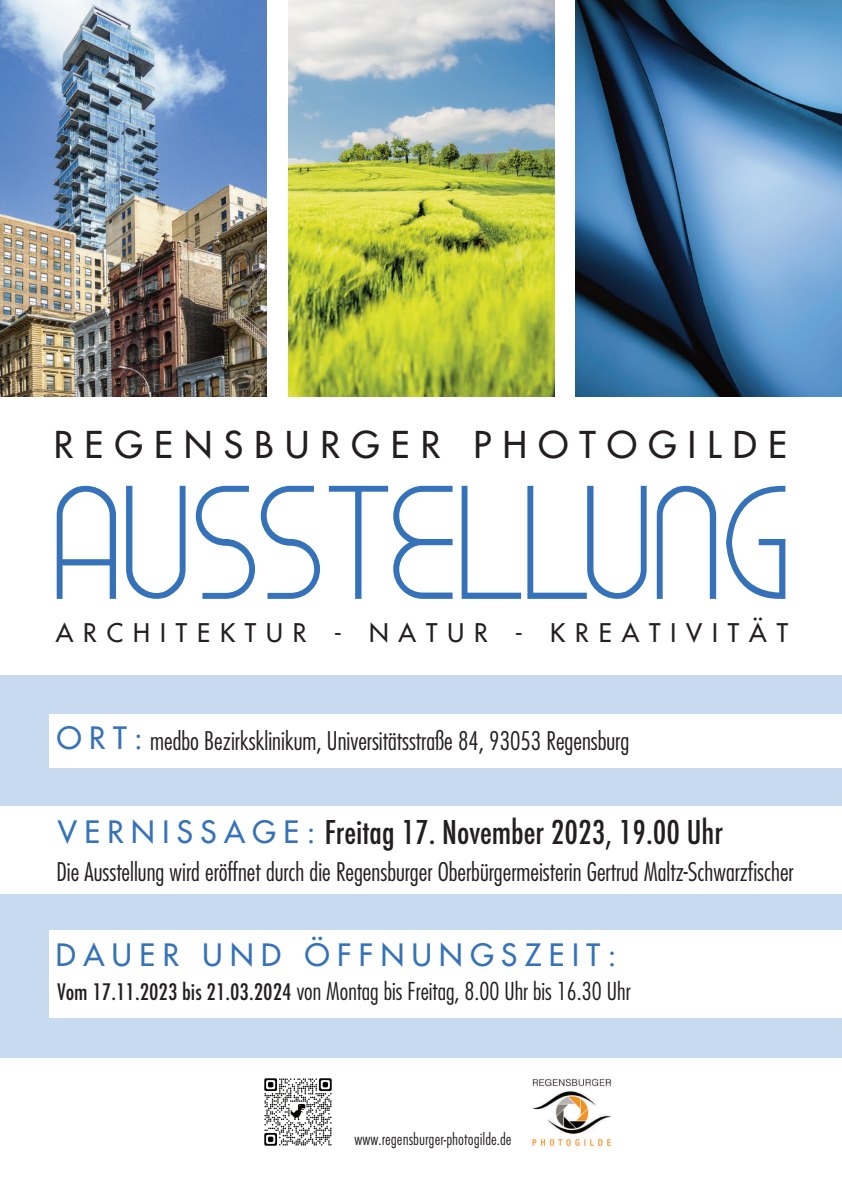
<style>
.page{position:relative;width:842px;height:1191px;background:#fff}
.page>*{position:absolute;margin:0;border:0;box-sizing:border-box;transform-origin:0 0}
.t1{font:113px "BARCODA Condensed";color:#3572b9}
.t2{font:500 condensed 36px "Futura T";color:#231f20}
.t3{font:36px "Futura";letter-spacing:.315em;color:#231f20}
.t4{font:30px "Futura";letter-spacing:.25em;color:#3572b9}
.t5{font:300 condensed 25px "Futura";color:#231f20}
.t6{font:25px "Futura";letter-spacing:.4em;color:#231f20}
.t7{font:300 condensed 24px "Futura";color:#231f20}
.t8{font:300 condensed 18px "Futura T";color:#231f20}
.s1{font-weight:400;font-stretch:normal;font-size:30px;color:#3572b9}
.s2{font-family:"Futura T";font-weight:500;font-size:25px}
</style>
<div class="page">
<div style="left:0;top:675px;width:842px;height:382px;background:#c7daf0"></div>
<img style="left:288px;top:0;width:267px;height:397px">
<img style="left:576px;top:0;width:266px;height:397px">
<img style="left:0;top:0;width:266px;height:397px">
<img style="left:532px;top:1078px;width:80px;height:69px">
<div style="left:0;top:805px;width:842px;height:88px;background:#fff"></div>
<div style="left:49px;top:930px;width:793px;height:88px;background:#fff"></div>
<div style="left:50px;top:714px;width:792px;height:53px;background:#fff"></div>
<img style="left:264px;top:1078px;width:68px;height:68px">
<h2 class="t3" style="left:54px;top:427px;width:735px">REGENSBURGER PHOTOGILDE</h2>
<h1 class="t1" style="left:57px;top:465px;width:737px">AUSSTELLUNG</h1>
<p class="t6" style="left:56px;top:620px;width:734px">ARCHITEKTUR - NATUR - KREATIVITÄT</p>
<p class="t5" style="left:57px;top:730px;width:574px"><span class="s1">O R T :</span> medbo Bezirksklinikum, Universitätsstraße 84, 93053 Regensburg</p>
<h2 class="t2" style="left:325px;top:810px;width:400px">Freitag 17. November 2023, 19.00 Uhr</h2>
<p class="t5" style="left:57px;top:861px;width:739px">Die Ausstellung wird eröffnet durch die Regensburger Oberbürgermeisterin Gertrud Maltz-Schwarzfischer</p>
<p class="t4" style="left:58px;top:817px;width:259px">VERNISSAGE:</p>
<p class="t4" style="left:56px;top:939px;width:562px">DAUER UND ÖFFNUNGSZEIT:</p>
<p class="t7" style="left:57px;top:980px;width:575px"><span class="s2">Vom 17.11.2023 bis 21.03.2024</span> von Montag bis Freitag, 8.00 Uhr bis 16.30 Uhr</p>
<p class="t8" style="left:354px;top:1128px;width:159px">www.regensburger-photogilde.de</p>
</div>
